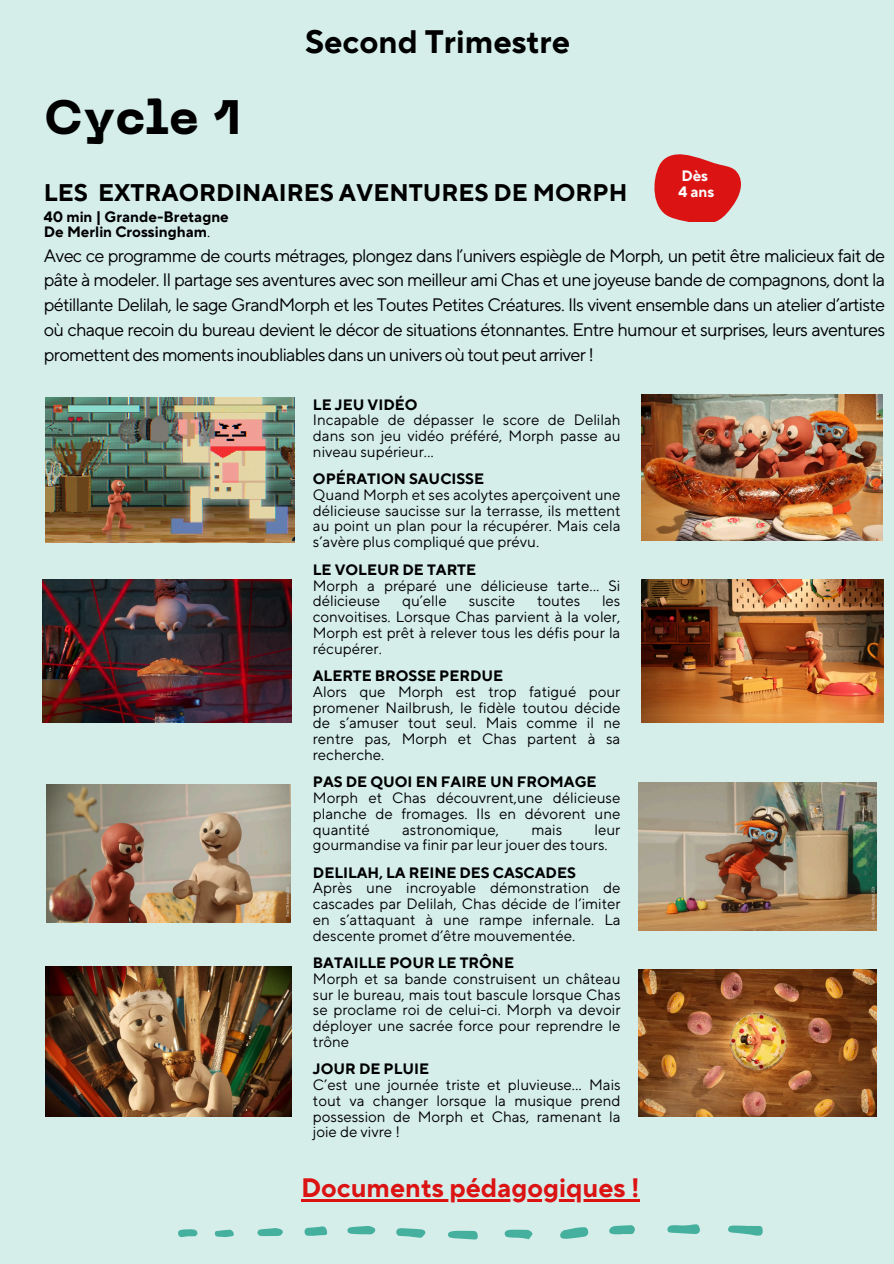
<style>
.page{position:relative;width:894px;height:1264px;background:#fff}
.page>*{position:absolute;margin:0;border:0;box-sizing:border-box;transform-origin:0 0}
.t1{font:800 48px "PP Neue Machina";color:#000}
.t2{font:700 32.4px "TT Norms Pro";color:#000}
.t3{font:700 26.55px "TT Norms Pro";color:#db1313}
.t4{font:700 24px "TT Norms Pro";color:#000}
.t5{font:18px/24.8px "TT Norms Pro";letter-spacing:-.04em;color:#000;text-align:justify}
.t6{font:15px/15.8px "TT Norms Pro";color:#000;text-align:justify}
.t7{font:700 15px "TT Norms Pro";color:#000}
.t8{font:700 15px/15.8px "TT Norms Pro";color:#fbfcfc}
.s1{font-weight:400}
</style>
<div class="page">
<div style="left:0;top:0;width:893px;height:1263px;background:#d5eeea"></div>
<svg style="left:728px;top:1225px;width:34px;height:10px"></svg>
<svg style="left:560px;top:1227px;width:28px;height:11px"></svg>
<svg style="left:667px;top:1224px;width:33px;height:9px"></svg>
<svg style="left:448px;top:1230px;width:29px;height:9px"></svg>
<svg style="left:396px;top:1228px;width:29px;height:9px"></svg>
<svg style="left:504px;top:1229px;width:28px;height:10px"></svg>
<svg style="left:609px;top:1225px;width:26px;height:9px"></svg>
<svg style="left:347px;top:1226px;width:28px;height:8px"></svg>
<svg style="left:304px;top:1226px;width:23px;height:9px"></svg>
<svg style="left:257px;top:1228px;width:26px;height:7px"></svg>
<svg style="left:178px;top:1229px;width:19px;height:8px"></svg>
<svg style="left:214px;top:1229px;width:20px;height:7px"></svg>
<svg style="left:654px;top:154px;width:87px;height:67px"></svg>
<img style="left:641px;top:579px;width:242px;height:143px">
<img style="left:46px;top:397px;width:248px;height:145px">
<img style="left:641px;top:394px;width:241px;height:146px">
<img style="left:43px;top:579px;width:248px;height:143px">
<img style="left:47px;top:785px;width:244px;height:137px">
<img style="left:46px;top:966px;width:245px;height:150px">
<img style="left:638px;top:782px;width:238px;height:148px">
<img style="left:638px;top:969px;width:238px;height:147px">
<hr style="left:301px;top:1199px;width:338px;height:2px;background:#db1313">
<p class="t2" style="left:305px;top:22px;width:266px">Second Trimestre</p>
<p class="t1" style="left:44px;top:99px;width:198px">Cycle 1</p>
<h6 class="t4" style="left:44px;top:178px;width:585px">LES EXTRAORDINAIRES AVENTURES DE MORPH</h6>
<h3 class="t7" style="left:44px;top:208px;width:186px">40 min | Grande-Bretagne</h3>
<p class="t7" style="left:44px;top:222px;width:168px">De Merlin Crossingham<span class="s1">.</span></p>
<h2 class="t8" style="left:678px;top:169px;width:37px">Dès<br>4 ans</h2>
<h1 class="t5" style="left:44px;top:243px;width:842px">Avec ce programme de courts métrages, plongez dans l’univers espiègle de Morph, un petit être malicieux fait de pâte à modeler. Il partage ses aventures avec son meilleur ami Chas et une joyeuse bande de compagnons, dont la pétillante Delilah, le sage GrandMorph et les Toutes Petites Créatures. Ils vivent ensemble dans un atelier d’artiste où chaque recoin du bureau devient le décor de situations étonnantes. Entre humour et surprises, leurs aventures promettent des moments inoubliables dans un univers où tout peut arriver !</h1>
<p class="t7" style="left:313px;top:395px;width:106px">LE JEU VIDÉO</p>
<p class="t6" style="left:313px;top:413px;width:309px">Incapable de dépasser le score de Delilah dans son jeu vidéo préféré, Morph passe au niveau supérieur…</p>
<p class="t7" style="left:313px;top:470px;width:172px">OPÉRATION SAUCISSE</p>
<p class="t6" style="left:313px;top:487px;width:309px">Quand Morph et ses acolytes aperçoivent une délicieuse saucisse sur la terrasse, ils mettent au point un plan pour la récupérer. Mais cela s’avère plus compliqué que prévu.</p>
<p class="t7" style="left:313px;top:560px;width:165px">LE VOLEUR DE TARTE</p>
<p class="t6" style="left:313px;top:578px;width:309px">Morph a préparé une délicieuse tarte… Si délicieuse</p>
<p class="t6" style="left:402px;top:594px;width:46px">qu’elle</p>
<p class="t6" style="left:468px;top:594px;width:48px">suscite</p>
<p class="t6" style="left:537px;top:594px;width:45px">toutes</p>
<p class="t6" style="left:313px;top:594px;width:309px;text-indent:289px">les convoitises. Lorsque Chas parvient à la voler, Morph est prêt à relever tous les défis pour la récupérer.</p>
<p class="t7" style="left:313px;top:666px;width:192px">ALERTE BROSSE PERDUE</p>
<p class="t6" style="left:313px;top:684px;width:309px">Alors que Morph est trop fatigué pour promener Nailbrush, le fidèle toutou décide de s’amuser tout seul. Mais comme il ne rentre pas, Morph et Chas partent à sa recherche.</p>
<p class="t7" style="left:313px;top:773px;width:285px">PAS DE QUOI EN FAIRE UN FROMAGE</p>
<p class="t6" style="left:313px;top:790px;width:309px">Morph et Chas découvrent,une délicieuse planche de fromages. Ils en dévorent une quantité</p>
<p class="t6" style="left:313px;top:822px;width:309px;text-indent:281px">leur gourmandise va finir par leur jouer des tours.</p>
<p class="t7" style="left:313px;top:863px;width:264px">DELILAH, LA REINE DES CASCADES</p>
<p class="t6" style="left:313px;top:880px;width:309px">Après une incroyable démonstration de cascades par Delilah, Chas décide de l’imiter en s’attaquant à une rampe infernale. La descente promet d’être mouvementée.</p>
<p class="t7" style="left:313px;top:953px;width:202px">BATAILLE POUR LE TRÔNE</p>
<p class="t6" style="left:313px;top:971px;width:309px">Morph et sa bande construisent un château sur le bureau, mais tout bascule lorsque Chas se proclame roi de celui-ci. Morph va devoir déployer une sacrée force pour reprendre le trône</p>
<p class="t7" style="left:313px;top:1059px;width:118px">JOUR DE PLUIE</p>
<p class="t6" style="left:313px;top:1077px;width:309px">C’est une journée triste et pluvieuse… Mais tout va changer lorsque la musique prend possession de Morph et Chas, ramenant la joie de vivre !</p>
<p class="t6" style="left:402px;top:822px;width:98px">astronomique,</p>
<p class="t6" style="left:531px;top:822px;width:32px">mais</p>
<h5 class="t3" style="left:301px;top:1172px;width:340px">Documents pédagogiques !</h5>
</div>
